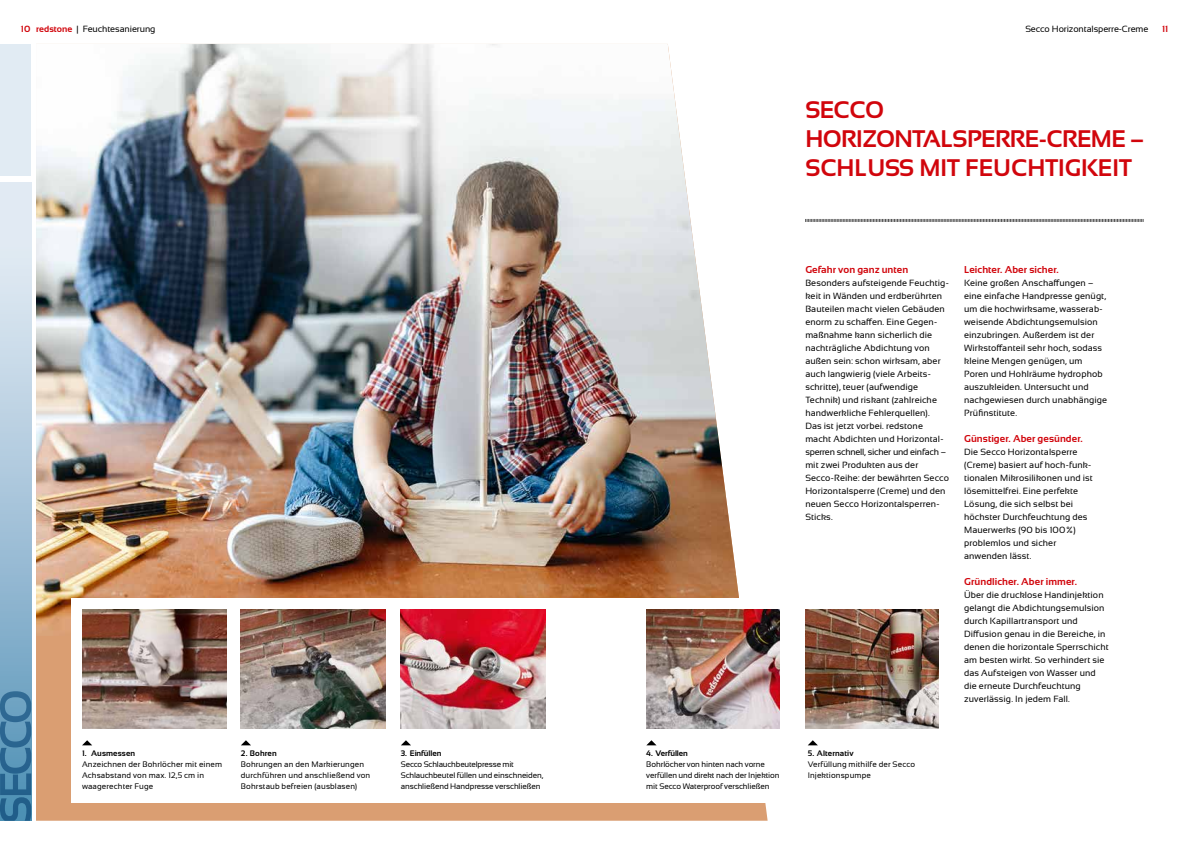
<style>
.page{position:relative;width:1191px;height:842px;background:#fff}
.page>*{position:absolute;margin:0;border:0;box-sizing:border-box;transform-origin:0 0}
.t1{font:700 24px/28.8px "Sansation";letter-spacing:-.025em;color:#d1050c}
.t2{font:700 10px "Sansation";letter-spacing:.01em;color:#d1050c}
.t3{font:9px/13px "Sansation";letter-spacing:.01em;color:#000}
.t4{font:9px "Sansation";letter-spacing:-.01em;color:#000}
.t5{font:700 9px "Sansation";color:#d1050c}
.t6{font:8px/11px "Sansation";letter-spacing:.005em;color:#000}
.t7{font:700 8px "Sansation";letter-spacing:.01em;color:#000}
.t8{font:700 8px "Sansation";letter-spacing:-.01em;color:#000}
.s1{font-weight:700;color:#d1050c}
</style>
<div class="page">
<svg style="left:0;top:183px;width:31px;height:508px;background:#b4cddf"></svg>
<div style="left:0;top:44px;width:31px;height:132px;background:#e1ebf3"></div>
<svg style="left:0;top:691px;width:31px;height:130px;background:#447fa5"></svg>
<svg style="left:36px;top:636px;width:731px;height:185px;background:#dba278"></svg>
<img style="left:36px;top:44px;width:703px;height:592px">
<svg style="left:805px;top:219px;width:338px;height:3px"></svg>
<div style="left:71px;top:598px;width:868px;height:204px;background:#fff"></div>
<img style="left:82px;top:609px;width:145px;height:119px">
<img style="left:241px;top:609px;width:144px;height:119px">
<img style="left:401px;top:609px;width:144px;height:119px">
<svg style="left:82px;top:740px;width:10px;height:5px"></svg>
<svg style="left:241px;top:740px;width:10px;height:5px"></svg>
<svg style="left:401px;top:740px;width:10px;height:5px"></svg>
<img style="left:646px;top:609px;width:133px;height:119px">
<svg style="left:646px;top:740px;width:10px;height:5px"></svg>
<img style="left:805px;top:609px;width:133px;height:119px">
<svg style="left:808px;top:740px;width:10px;height:5px"></svg>
<p class="t4" style="left:21px;top:26px;width:136px"><span class="s1">10 redstone</span> | Feuchtesanierung</p>
<p class="t4" style="left:1025px;top:26px;width:125px">Secco Horizontalsperre-Creme</p>
<p class="t5" style="left:1162px;top:26px;width:8px">11</p>
<h1 class="t1" style="left:805px;top:98px;width:340px">SECCO<br>HORIZONTALSPERRE-CREME –<br>SCHLUSS MIT FEUCHTIGKEIT</h1>
<p class="t7" style="left:82px;top:750px;width:55px">1. Ausmessen</p>
<p class="t6" style="left:82px;top:759px;width:142px">Anzeichnen der Bohrlöcher mit einem<br>Achsabstand von max. 12,5 cm in waagerechter Fuge</p>
<p class="t7" style="left:241px;top:750px;width:38px">2. Bohren</p>
<p class="t6" style="left:241px;top:759px;width:131px">Bohrungen an den Markierungen durchführen und anschließend von<br>Bohrstaub befreien (ausblasen)</p>
<p class="t8" style="left:401px;top:750px;width:42px">3. Einfüllen</p>
<p class="t6" style="left:401px;top:759px;width:144px">Secco Schlauchbeutelpresse mit<br>Schlauchbeutel füllen und einschneiden, anschließend Handpresse verschließen</p>
<p class="t8" style="left:646px;top:750px;width:43px">4. Verfüllen</p>
<p class="t6" style="left:646px;top:759px;width:135px">Bohrlöcher von hinten nach vorne verfüllen und direkt nach der Injektion mit Secco Waterproof verschließen</p>
<p class="t2" style="left:805px;top:266px;width:104px">Gefahr von ganz unten</p>
<p class="t3" style="left:805px;top:277px;width:145px">Besonders aufsteigende Feuchtig&shy;keit in Wänden und erdberührten<br>Bauteilen macht vielen Gebäuden enorm zu schaffen. Eine Gegen&shy;maßnahme kann sicherlich die nachträgliche Abdichtung von außen sein: schon wirksam, aber auch langwierig (viele Arbeits&shy;schritte), teuer (aufwendige<br>Technik) und riskant (zahlreiche handwerkliche Fehlerquellen).<br>Das ist jetzt vorbei. redstone macht Abdichten und Horizontal&shy;sperren schnell, sicher und einfach – mit zwei Produkten aus der<br>Secco-Reihe: der bewährten Secco<br>Horizontalsperre (Creme) und den neuen Secco Horizontalsperren-<br>Sticks.</p>
<p class="t2" style="left:964px;top:266px;width:96px">Leichter. Aber sicher.</p>
<p class="t3" style="left:964px;top:276px;width:144px">Keine großen Anschaffungen – eine einfache Handpresse genügt, um die hochwirksame, wasserab&shy;weisende Abdichtungsemulsion einzubringen. Außerdem ist der<br>Wirkstoffanteil sehr hoch, sodass kleine Mengen genügen, um<br>Poren und Hohlräume hydrophob auszukleiden. Untersucht und nachgewiesen durch unabhängige<br>Prüfinstitute.</p>
<p class="t2" style="left:964px;top:435px;width:120px">Günstiger. Aber gesünder.</p>
<p class="t3" style="left:964px;top:446px;width:130px">Die Secco Horizontalsperre (Creme) basiert auf hoch-funk&shy;tionalen Mikrosilikonen und ist lösemittelfrei. Eine perfekte<br>Lösung, die sich selbst bei höchster Durchfeuchtung des<br>Mauerwerks (90 bis 100 %) problemlos und sicher anwenden lässt.</p>
<p class="t2" style="left:964px;top:578px;width:114px">Gründlicher. Aber immer.</p>
<p class="t3" style="left:964px;top:589px;width:146px">Über die drucklose Handinjektion gelangt die Abdichtungsemulsion durch Kapillartransport und<br>Diffusion genau in die Bereiche, in denen die horizontale Sperrschicht am besten wirkt. So verhindert sie das Aufsteigen von Wasser und die erneute Durchfeuchtung zuverlässig. In jedem Fall.</p>
<p class="t7" style="left:807px;top:750px;width:47px">5. Alternativ</p>
<p class="t6" style="left:807px;top:759px;width:109px">Verfüllung mithilfe der Secco<br>Injektionspumpe</p>
</div>
